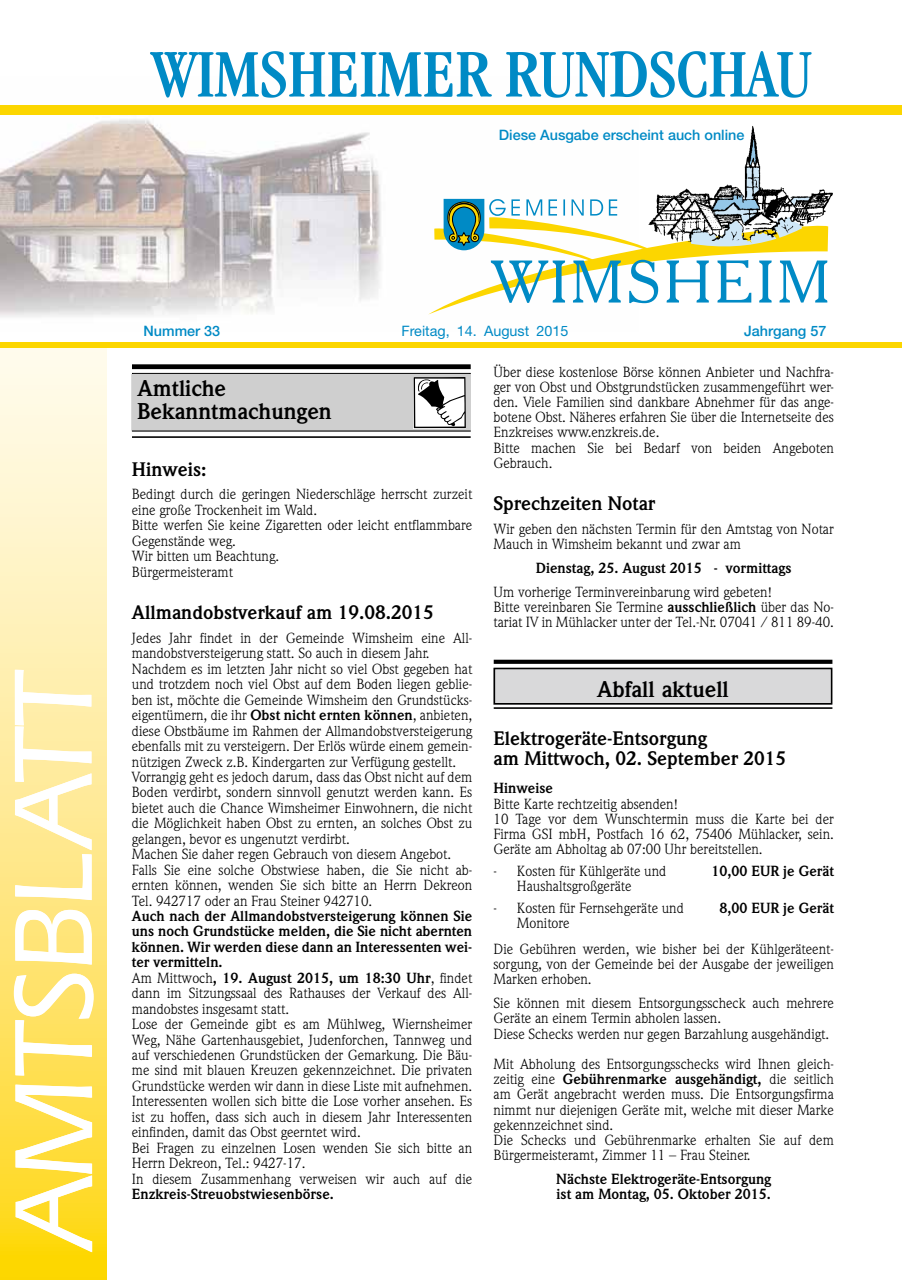
<style>
.page{position:relative;width:902px;height:1280px;background:#fff}
.page>*{position:absolute;margin:0;border:0;box-sizing:border-box;transform-origin:0 0}
.t1{font:700 22.35px/22.4px "Weidemann";color:#000}
.t2{font:700 19.2px/20.9px "Weidemann";color:#000}
.t3{font:14.4px/15.5px "Weidemann";color:#000}
.t4{font:700 14.4px/15.3px "Weidemann";color:#000}
.t5{font:500 14.4px "Helvetica Neue";color:#008ac5}
.t6{font:14.4px "Helvetica Neue";color:#008ac5}
.s1{font-weight:700}
</style>
<div class="page">
<svg style="left:0;top:348px;width:106px;height:932px;background:#feeea7"></svg>
<img style="left:0;top:119px;width:430px;height:198px">
<svg style="left:428px;top:216px;width:400px;height:98px"></svg>
<img style="left:645px;top:189px;width:188px;height:53px">
<svg style="left:150px;top:51px;width:661px;height:165px"></svg>
<div style="left:0;top:105px;width:901px;height:10px;background:#fcd600"></div>
<div style="left:0;top:342px;width:901px;height:6px;background:#fcd600"></div>
<svg style="left:14px;top:670px;width:79px;height:582px"></svg>
<div style="left:132px;top:364px;width:338px;height:5px;background:#000"></div>
<hr style="left:132px;top:373px;width:338px;height:1px;background:#000">
<hr style="left:470px;top:374px;width:1px;height:57px;background:#000">
<div style="left:132px;top:374px;width:338px;height:57px;background:#cfcfcf"></div>
<svg style="left:413px;top:377px;width:53px;height:51px;background:#b1b1b1"></svg>
<hr style="left:132px;top:431px;width:338px;height:1px;background:#000">
<hr style="left:132px;top:436px;width:338px;height:2px;background:#000">
<svg style="left:493px;top:660px;width:339px;height:4px"></svg>
<div style="left:493px;top:668px;width:339px;height:36px;background:#d9d9da"></div>
<div style="left:493px;top:668px;width:339px;height:37px;border:2px solid #000"></div>
<hr style="left:493px;top:707px;width:339px;height:2px;background:#000">
<p class="t5" style="left:499px;top:126px;width:247px">Diese Ausgabe erscheint auch online</p>
<p class="t5" style="left:144px;top:322px;width:78px">Nummer 33</p>
<p class="t6" style="left:401px;top:322px;width:168px">Freitag, 14. August 2015</p>
<p class="t5" style="left:744px;top:322px;width:84px">Jahrgang 57</p>
<h1 class="t1" style="left:137px;top:378px;width:196px">Amtliche<br>Bekanntmachungen</h1>
<h2 class="t2" style="left:132px;top:459px;width:76px">Hinweis:</h2>
<p class="t3" style="left:132px;top:487px;width:342px">Bedingt durch die geringen Niederschläge herrscht zurzeit eine große Trockenheit im Wald.<br>Bitte werfen Sie keine Zigaretten oder leicht entflammbare Gegenstände weg.<br>Wir bitten um Beachtung.<br>Bürgermeisteramt</p>
<h2 class="t2" style="left:132px;top:602px;width:303px">Allmandobstverkauf am 19.08.2015</h2>
<p class="t3" style="left:132px;top:630px;width:342px">Jedes Jahr findet in der Gemeinde Wimsheim eine All&shy;mandobstversteigerung statt. So auch in diesem Jahr.<br>Nachdem es im letzten Jahr nicht so viel Obst gegeben hat und trotzdem noch viel Obst auf dem Boden liegen geblie&shy;ben ist, möchte die Gemeinde Wimsheim den Grundstücks&shy;eigentümern, die ihr <span class="s1">Obst nicht ernten können</span>, anbieten, diese Obstbäume im Rahmen der Allmandobstversteigerung ebenfalls mit zu versteigern. Der Erlös würde einem gemein&shy;nützigen Zweck z.B. Kindergarten zur Verfügung gestellt.<br>Vorrangig geht es jedoch darum, dass das Obst nicht auf dem Boden verdirbt, sondern sinnvoll genutzt werden kann. Es bietet auch die Chance Wimsheimer Einwohnern, die nicht die Möglichkeit haben Obst zu ernten, an solches Obst zu gelangen, bevor es ungenutzt verdirbt.<br>Machen Sie daher regen Gebrauch von diesem Angebot.<br>Falls Sie eine solche Obstwiese haben, die Sie nicht ab&shy;ernten können, wenden Sie sich bitte an Herrn Dekreon Tel. 942717 oder an Frau Steiner 942710.</p>
<p class="t3" style="left:132px;top:908px;width:342px"><span class="s1">Auch nach der Allmandobstversteigerung können Sie uns noch Grundstücke melden, die Sie nicht abernten können. Wir werden diese dann an Interessenten wei&shy;ter vermitteln.<br></span>Am Mittwoch<span class="s1">, 19. August 2015, um 18:30 Uhr</span>, findet dann im Sitzungssaal des Rathauses der Verkauf des All&shy;mandobstes insgesamt statt.<br>Lose der Gemeinde gibt es am Mühlweg, Wiernsheimer Weg, Nähe Gartenhausgebiet, Judenforchen, Tannweg und auf verschiedenen Grundstücken der Gemarkung. Die Bäu&shy;me sind mit blauen Kreuzen gekennzeichnet. Die privaten Grundstücke werden wir dann in diese Liste mit aufnehmen.<br>Interessenten wollen sich bitte die Lose vorher ansehen. Es ist zu hoffen, dass sich auch in diesem Jahr Interessenten einfinden, damit das Obst geerntet wird.<br>Bei Fragen zu einzelnen Losen wenden Sie sich bitte an Herrn Dekreon, Tel.: 9427-17.<br>In diesem Zusammenhang verweisen wir auch auf die</p>
<p class="t4" style="left:132px;top:1186px;width:203px">Enzkreis-Streuobstwiesenbörse.</p>
<p class="t3" style="left:493px;top:364px;width:342px">Über diese kostenlose Börse können Anbieter und Nachfra&shy;ger von Obst und Obstgrundstücken zusammengeführt wer&shy;den. Viele Familien sind dankbare Abnehmer für das ange&shy;botene Obst. Näheres erfahren Sie über die Internetseite des Enzkreises www.enzkreis.de.<br>Bitte machen Sie bei Bedarf von beiden Angeboten Gebrauch.</p>
<h2 class="t2" style="left:493px;top:493px;width:163px">Sprechzeiten Notar</h2>
<p class="t3" style="left:493px;top:521px;width:342px">Wir geben den nächsten Termin für den Amtstag von Notar<br>Mauch in Wimsheim bekannt und zwar am</p>
<p class="t4" style="left:536px;top:560px;width:257px">Dienstag, 25. August 2015 - vormittags</p>
<p class="t3" style="left:493px;top:584px;width:342px">Um vorherige Terminvereinbarung wird gebeten!<br>Bitte vereinbaren Sie Termine <span class="s1">ausschließlich</span> über das No&shy;tariat IV in Mühlacker unter der Tel.-Nr. 07041 / 811 89-40.</p>
<h1 class="t1" style="left:597px;top:679px;width:133px">Abfall aktuell</h1>
<h2 class="t2" style="left:493px;top:728px;width:294px">Elektrogeräte-Entsorgung<br>am Mittwoch, 02. September 2015</h2>
<p class="t4" style="left:493px;top:781px;width:61px">Hinweise</p>
<p class="t3" style="left:493px;top:796px;width:342px">Bitte Karte rechtzeitig absenden!<br>10 Tage vor dem Wunschtermin muss die Karte bei der Firma GSI mbH, Postfach 16 62, 75406 Mühlacker, sein.<br>Geräte am Abholtag ab 07:00 Uhr bereitstellen.</p>
<p class="t3" style="left:517px;top:863px;width:151px;text-indent:-23px">- Kosten für Kühlgeräte und<br>Haushaltsgroßgeräte</p>
<p class="t4" style="left:711px;top:864px;width:124px">10,00 EUR je Gerät</p>
<p class="t3" style="left:517px;top:900px;width:168px;text-indent:-23px">- Kosten für Fernsehgeräte und<br>Monitore</p>
<p class="t4" style="left:719px;top:900px;width:116px">8,00 EUR je Gerät</p>
<p class="t3" style="left:493px;top:941px;width:342px;text-align:justify">Die Gebühren werden, wie bisher bei der Kühlgeräteent&shy;sorgung, von der Gemeinde bei der Ausgabe der jeweiligen Marken erhoben.</p>
<p class="t3" style="left:493px;top:995px;width:342px">Sie können mit diesem Entsorgungsscheck auch mehrere<br>Geräte an einem Termin abholen lassen.<br>Diese Schecks werden nur gegen Barzahlung ausgehändigt.</p>
<p class="t3" style="left:493px;top:1056px;width:342px">Mit Abholung des Entsorgungsschecks wird Ihnen gleich&shy;zeitig eine <span class="s1">Gebührenmarke ausgehändigt,</span> die seitlich am Gerät angebracht werden muss. Die Entsorgungsfirma nimmt nur diejenigen Geräte mit, welche mit dieser Marke gekennzeichnet sind.<br>Die Schecks und Gebührenmarke erhalten Sie auf dem Bürgermeisteramt, Zimmer 11 – Frau Steiner.</p>
<p class="t4" style="left:556px;top:1172px;width:216px">Nächste Elektrogeräte-Entsorgung ist am Montag, 05. Oktober 2015.</p>
</div>
